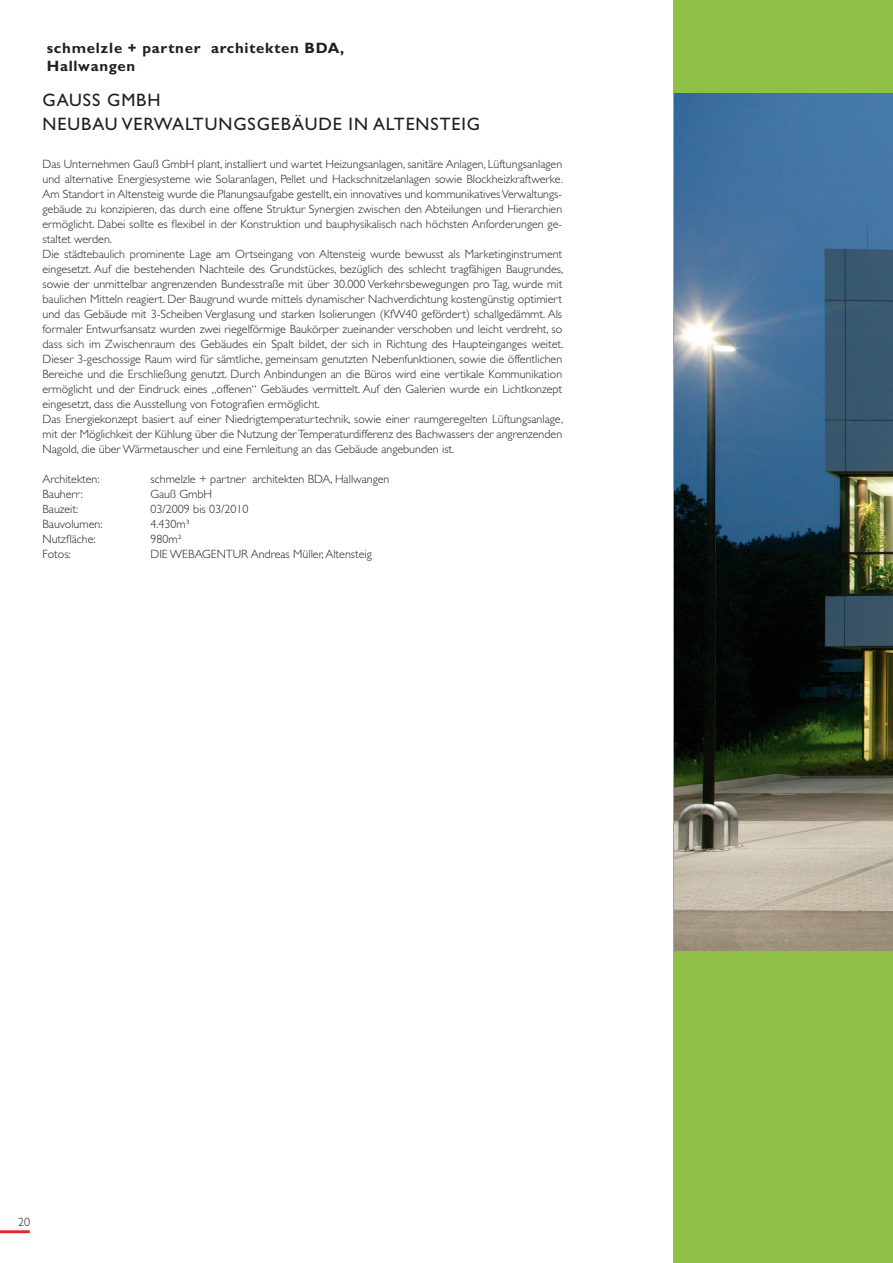
<style>
.page{position:relative;width:893px;height:1263px;background:#fff}
.page>*{position:absolute;margin:0;border:0;box-sizing:border-box;transform-origin:0 0}
.t1{font:18px/24px "Gill Sans Std";letter-spacing:.05em;color:#231f20}
.t2{font:700 15px/18px "Gill Sans Std";letter-spacing:.05em;color:#231f20}
.t3{font:300 12px/15px "Gill Sans Std";color:#231f20}
</style>
<div class="page">
<hr style="left:0;top:1230px;width:30px;height:3px;background:#e72329">
<div style="left:673px;top:0;width:220px;height:1263px;background:#8fbf44"></div>
<img style="left:674px;top:94px;width:219px;height:856px">
<p class="t2" style="left:47px;top:39px;width:299px">schmelzle + partner architekten BDA,<br>Hallwangen</p>
<h1 class="t1" style="left:43px;top:88px;width:190px">GAUSS GMBH<br>NEUBAU VERWALTUNGSG</h1>
<h1 class="t1" style="left:271px;top:112px;width:209px">EBÄUDE IN ALTENSTEIG</h1>
<p class="t3" style="left:43px;top:156px;width:522px">Das Unternehmen Gauß GmbH plant, installiert und wartet Heizungsanlagen, sanitäre Anlagen, Lüftungsanlagen und alternative Energiesysteme wie Solaranlagen, Pellet und Hackschnitzelanlagen sowie Blockheizkraftwerke.<br>Am Standort in Altensteig wurde die Planungsaufgabe gestellt, ein innovatives und kommunikatives Verwaltungs&shy;gebäude zu konzipieren, das durch eine offene Struktur Synergien zwischen den Abteilungen und Hierarchien ermöglicht. Dabei sollte es flexibel in der Konstruktion und bauphysikalisch nach höchsten Anforderungen ge&shy;staltet werden.<br>Die städtebaulich prominente Lage am Ortseingang von Altensteig wurde bewusst als Marketinginstrument eingesetzt. Auf die bestehenden Nachteile des Grundstückes, bezüglich des schlecht tragfähigen Baugrundes, sowie der unmittelbar angrenzenden Bundesstraße mit über 30.000 Verkehrsbewegungen pro Tag, wurde mit baulichen Mitteln reagiert. Der Baugrund wurde mittels dynamischer Nachverdichtung kostengünstig optimiert und das Gebäude mit 3-Scheiben Verglasung und starken Isolierungen (KfW40 gefördert) schallgedämmt. Als formaler Entwurfsansatz wurden zwei riegelförmige Baukörper zueinander verschoben und leicht verdreht, so dass sich im Zwischenraum des Gebäudes ein Spalt bildet, der sich in Richtung des Haupteinganges weitet.<br>Dieser 3-geschossige Raum wird für sämtliche, gemeinsam genutzten Nebenfunktionen, sowie die öffentlichen Bereiche und die Erschließung genutzt. Durch Anbindungen an die Büros wird eine vertikale Kommunikation ermöglicht und der Eindruck eines „offenen“ Gebäudes vermittelt. Auf den Galerien wurde ein Lichtkonzept eingesetzt, dass die Ausstellung von Fotografien ermöglicht.<br>Das Energiekonzept basiert auf einer Niedrigtemperaturtechnik, sowie einer raumgeregelten Lüftungsanlage, mit der Möglichkeit der Kühlung über die Nutzung der Temperaturdifferenz des Bachwassers der angrenzenden Nagold, die über Wärmetauscher und eine Fernleitung an das Gebäude angebunden ist.</p>
<p class="t3" style="left:43px;top:471px;width:59px">Architekten:</p>
<p class="t3" style="left:151px;top:471px;width:240px">schmelzle + partner architekten BDA, Hallwangen</p>
<p class="t3" style="left:43px;top:486px;width:42px">Bauherr:</p>
<p class="t3" style="left:151px;top:486px;width:63px">Gauß GmbH</p>
<p class="t3" style="left:43px;top:501px;width:37px">Bauzeit:</p>
<p class="t3" style="left:151px;top:501px;width:100px">03/2009 bis 03/2010</p>
<p class="t3" style="left:43px;top:516px;width:61px">Bauvolumen:</p>
<p class="t3" style="left:151px;top:516px;width:41px">4.430m³</p>
<p class="t3" style="left:43px;top:531px;width:55px">Nutzfläche:</p>
<p class="t3" style="left:151px;top:531px;width:33px">980m²</p>
<p class="t3" style="left:43px;top:546px;width:30px">Fotos:</p>
<p class="t3" style="left:151px;top:546px;width:223px">DIE WEBAGENTUR Andreas Müller, Altensteig</p>
<p class="t3" style="left:18px;top:1214px;width:13px">20</p>
</div>
